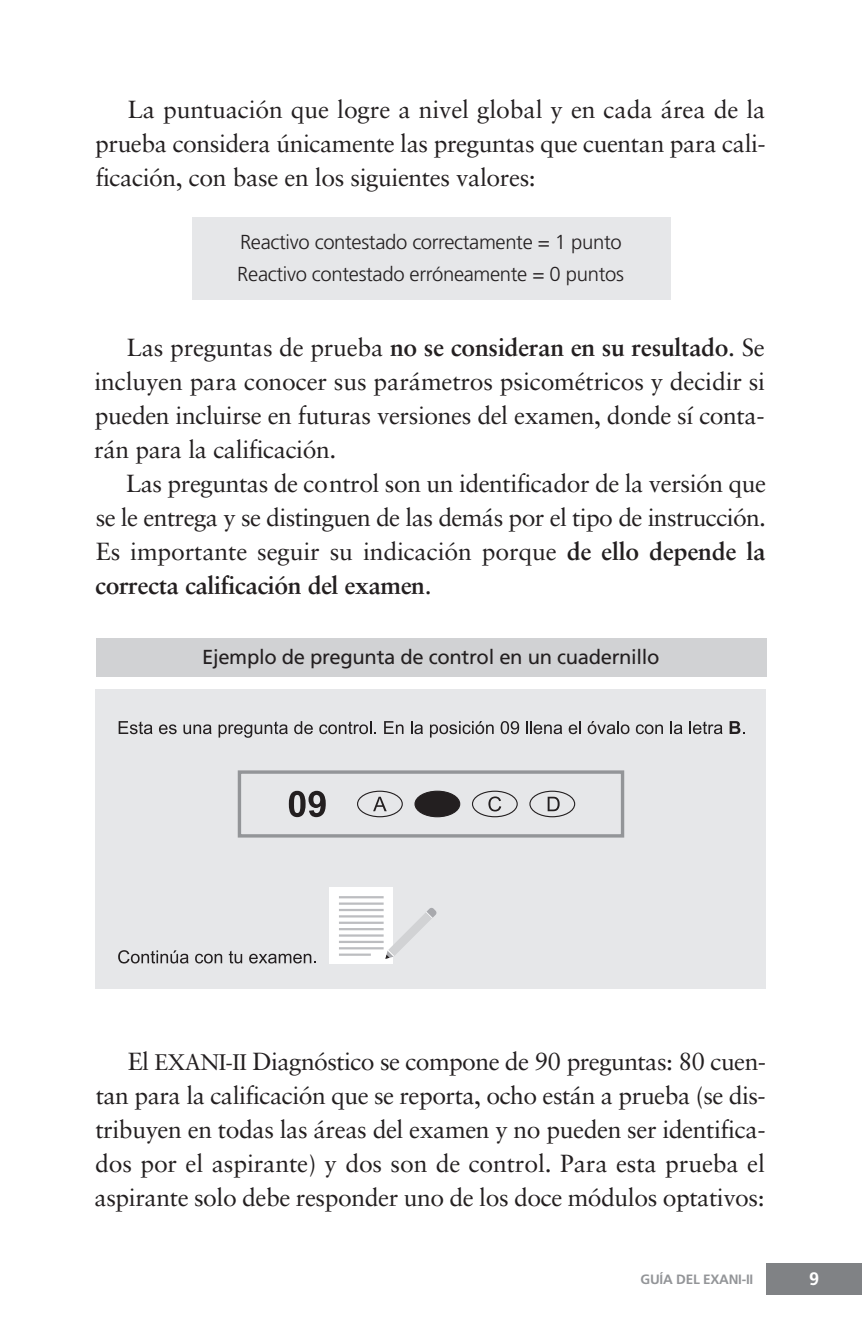
<style>
.page{position:relative;width:862px;height:1340px;background:#fff}
.page>*{position:absolute;margin:0;border:0;box-sizing:border-box;transform-origin:0 0}
.t1{font:24.75px/34px "Sabon";letter-spacing:-.015em;color:#231f20;text-align:justify}
.t2{font:300 20.25px/31.5px "Frutiger";letter-spacing:-.015em;color:#231f20}
.t3{font:20.25px "Frutiger";letter-spacing:-.015em;color:#231f20}
.t4{font:700 18px "Frutiger";color:#fff}
.t5{font:700 13.5px "Frutiger";letter-spacing:-.015em;color:#939598}
.s1{font-weight:700}
.s2{font-size:22.5px}
</style>
<div class="page">
<div style="left:765px;top:1263px;width:96px;height:32px;background:#808285"></div>
<div style="left:191px;top:217px;width:479px;height:83px;background:#e6e7e9"></div>
<div style="left:96px;top:638px;width:669px;height:38px;background:#d1d2d4"></div>
<div style="left:96px;top:689px;width:669px;height:300px;background:#e6e7e9"></div>
<svg style="left:119px;top:721px;width:33px;height:13px"></svg>
<svg style="left:159px;top:724px;width:17px;height:10px"></svg>
<svg style="left:183px;top:724px;width:28px;height:10px"></svg>
<svg style="left:218px;top:721px;width:69px;height:16px"></svg>
<svg style="left:294px;top:721px;width:18px;height:13px"></svg>
<svg style="left:319px;top:721px;width:57px;height:13px"></svg>
<svg style="left:384px;top:721px;width:19px;height:13px"></svg>
<svg style="left:411px;top:721px;width:12px;height:13px"></svg>
<svg style="left:430px;top:721px;width:63px;height:16px"></svg>
<svg style="left:500px;top:721px;width:19px;height:13px"></svg>
<svg style="left:526px;top:721px;width:36px;height:13px"></svg>
<svg style="left:568px;top:721px;width:12px;height:13px"></svg>
<svg style="left:587px;top:721px;width:42px;height:13px"></svg>
<svg style="left:635px;top:724px;width:27px;height:10px"></svg>
<svg style="left:670px;top:721px;width:12px;height:13px"></svg>
<svg style="left:689px;top:721px;width:33px;height:13px"></svg>
<svg style="left:729px;top:721px;width:15px;height:13px"></svg>
<div style="left:237px;top:770px;width:387px;height:67px;border:3px solid #939598"></div>
<svg style="left:289px;top:790px;width:36px;height:27px"></svg>
<div style="left:357px;top:790px;width:45px;height:27px;border:1px solid #231f20;border-radius:50%"></div>
<div style="left:415px;top:791px;width:44px;height:25px;background:#231f20;border-radius:50%"></div>
<div style="left:414px;top:790px;width:46px;height:27px;border:1px solid #231f20;border-radius:50%"></div>
<div style="left:471px;top:790px;width:46px;height:27px;border:1px solid #231f20;border-radius:50%"></div>
<div style="left:529px;top:790px;width:46px;height:27px;border:1px solid #231f20;border-radius:50%"></div>
<svg style="left:373px;top:796px;width:13px;height:15px"></svg>
<svg style="left:547px;top:796px;width:12px;height:15px"></svg>
<svg style="left:118px;top:950px;width:70px;height:13px"></svg>
<svg style="left:195px;top:953px;width:27px;height:10px"></svg>
<svg style="left:229px;top:950px;width:13px;height:13px"></svg>
<svg style="left:249px;top:953px;width:67px;height:10px"></svg>
<div style="left:329px;top:887px;width:64px;height:76px;background:#fff"></div>
<hr style="left:339px;top:953px;width:31px;height:2px;background:#bcbdc0">
<hr style="left:339px;top:947px;width:44px;height:2px;background:#bcbdc0">
<hr style="left:339px;top:940px;width:44px;height:3px;background:#bcbdc0">
<hr style="left:339px;top:934px;width:44px;height:2px;background:#bcbdc0">
<hr style="left:339px;top:928px;width:44px;height:2px;background:#bcbdc0">
<hr style="left:339px;top:921px;width:44px;height:2px;background:#bcbdc0">
<hr style="left:339px;top:915px;width:44px;height:2px;background:#bcbdc0">
<hr style="left:339px;top:908px;width:44px;height:3px;background:#bcbdc0">
<hr style="left:339px;top:902px;width:44px;height:2px;background:#bcbdc0">
<hr style="left:339px;top:896px;width:44px;height:2px;background:#bcbdc0">
<svg style="left:385px;top:908px;width:51px;height:50px"></svg>
<svg style="left:488px;top:796px;width:13px;height:15px"></svg>
<p class="t1" style="left:95px;top:94px;width:671px;text-indent:33px">La puntuación que logre a nivel global y en cada área de la prueba considera únicamente las preguntas que cuentan para cali&shy;ficación, con base en los siguientes valores:</p>
<p class="t2" style="left:237px;top:228px;width:388px">Reactivo contestado correctamente = 1 punto<br>Reactivo contestado erróneamente = 0 puntos</p>
<p class="t1" style="left:94px;top:332px;width:672px;text-indent:33px">Las preguntas de prueba <span class="s1">no se consideran en su resultado</span>. Se incluyen para conocer sus parámetros psicométricos y decidir si pueden incluirse en futuras versiones del examen, donde sí conta&shy;rán para la calificación.</p>
<p class="t1" style="left:95px;top:468px;width:672px;text-indent:31px">Las preguntas de control son un identificador de la versión que se le entrega y se distinguen de las demás por el tipo de instrucción.<br>Es importante seguir su indicación porque <span class="s1">de ello depende la correcta calificación del examen</span>.</p>
<p class="t3" style="left:202px;top:649px;width:458px">Ejemplo de pregunta de control en un cuadernillo</p>
<p class="t1" style="left:94px;top:1046px;width:672px;text-indent:33px">El <span class="s2">EXANI-II</span> Diagnóstico se compone de 90 preguntas: 80 cuen&shy;tan para la calificación que se reporta, ocho están a prueba (se dis&shy;tribuyen en todas las áreas del examen y no pueden ser identifica&shy;dos por el aspirante) y dos son de control. Para esta prueba el aspirante solo debe responder uno de los doce módulos opta tivos:</p>
<p class="t5" style="left:640px;top:1273px;width:114px">GUÍA DEL EXANI-II</p>
<p class="t4" style="left:808px;top:1271px;width:12px">9</p>
</div>
